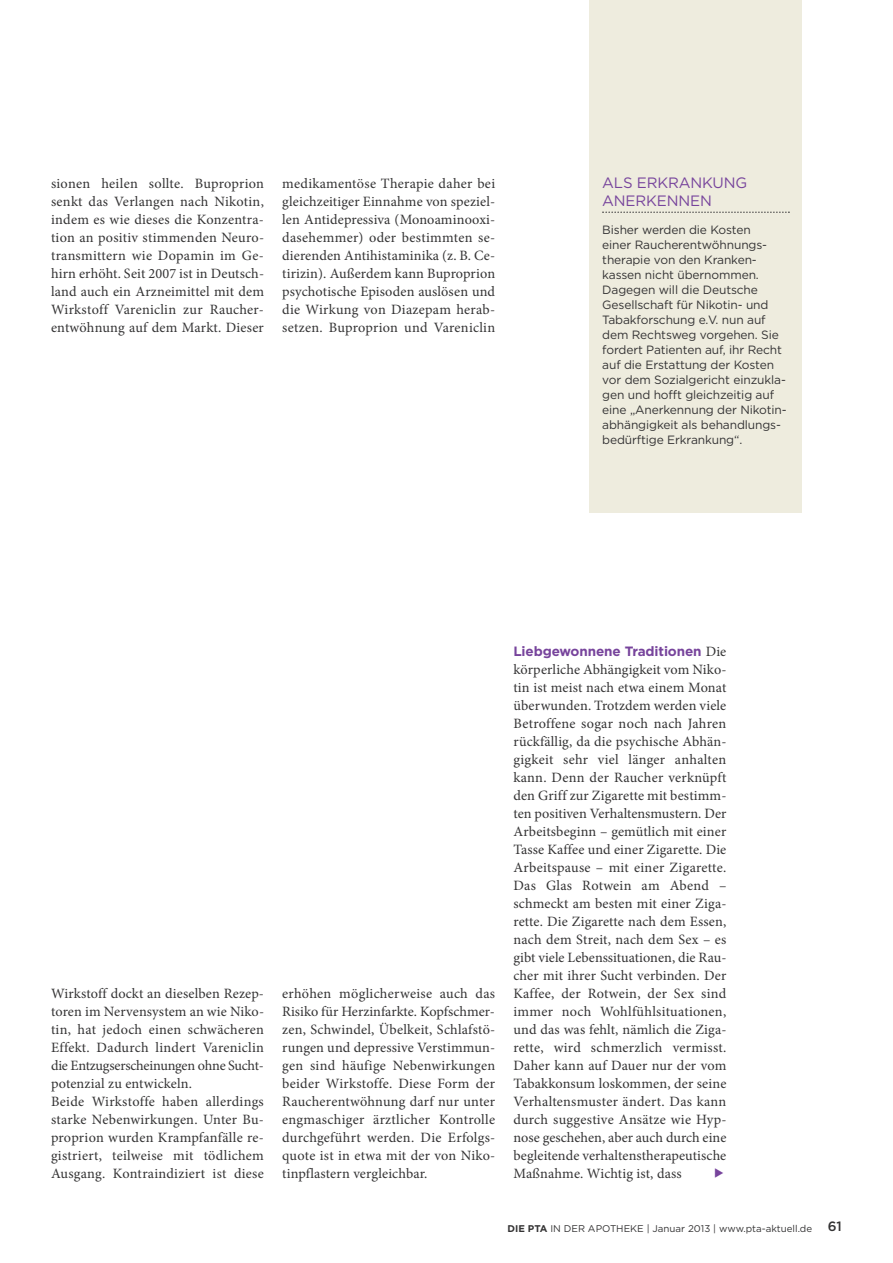
<style>
.page{position:relative;width:893px;height:1263px;background:#fff}
.page>*{position:absolute;margin:0;border:0;box-sizing:border-box;transform-origin:0 0}
.t1{font:15px/18px "Gotham";letter-spacing:-.01em;color:#77449c}
.t2{font:14.25px/18px "Minion Pro";letter-spacing:.01em;color:#343334;text-align:justify}
.t3{font:700 13.5px "Gotham";letter-spacing:-.01em;color:#77449c}
.t4{font:12px/15px "Gotham";letter-spacing:-.01em;color:#343334}
.t5{font:9.75px "Gotham";color:#343334}
.s1{font-family:"Minion Pro";font-weight:400;font-size:14.25px;color:#343334}
.s2{font-weight:700}
.s3{font-weight:500;font-size:13.5px}
</style>
<div class="page">
<div style="left:589px;top:0;width:213px;height:512px;background:#eeecde"></div>
<svg style="left:602px;top:211px;width:188px;height:2px"></svg>
<p class="t2" style="left:51px;top:176px;width:215px">sionen heilen sollte. Buproprion senkt das Verlangen nach Nikotin, indem es wie dieses die Konzentra&shy;tion an positiv stimmenden Neuro&shy;transmittern wie Dopamin im Ge&shy;hirn erhöht. Seit 2007 ist in Deutsch&shy;land auch ein Arzneimittel mit dem Wirkstoff Vareniclin zur Raucher&shy;entwöhnung auf dem Markt. Dieser</p>
<p class="t2" style="left:282px;top:176px;width:215px">medikamentöse Therapie daher bei gleichzeitiger Einnahme von speziel&shy;len Antidepressiva (Monoaminooxi&shy;dasehemmer) oder bestimmten se&shy;dierenden Antihistaminika (z. B. Ce&shy;tirizin). Außerdem kann Buproprion psychotische Episoden auslösen und die Wirkung von Diazepam herab&shy;setzen. Buproprion und Vareniclin</p>
<p class="t1" style="left:602px;top:175px;width:146px">ALS ERKRANKUNG<br>ANERKENNEN</p>
<p class="t4" style="left:602px;top:223px;width:186px">Bisher werden die Kosten<br>einer Raucherentwöhnungs&shy;therapie von den Kranken&shy;kassen nicht übernommen.<br>Dagegen will die Deutsche<br>Gesellschaft für Nikotin- und<br>Tabakforschung e.V. nun auf dem Rechtsweg vorgehen. Sie fordert Patienten auf, ihr Recht auf die Erstattung der Kosten vor dem Sozialgericht einzukla&shy;gen und hofft gleichzeitig auf eine „Anerkennung der Nikotin&shy;abhängigkeit als behandlungs&shy;bedürftige Erkrankung“.</p>
<p class="t2" style="left:51px;top:986px;width:215px;text-align:left">Wirkstoff dockt an dieselben Rezep&shy;toren im Nervensystem an wie Niko&shy;tin, hat jedoch einen schwächeren Effekt. Dadurch lindert Vareniclin die Entzugserscheinungen ohne Sucht&shy;potenzial zu entwickeln.<br>Beide Wirkstoffe haben allerdings starke Nebenwirkungen. Unter Bu&shy;proprion wurden Krampfanfälle re&shy;gistriert, teilweise mit tödlichem Ausgang. Kontraindiziert ist diese</p>
<p class="t2" style="left:282px;top:986px;width:215px">erhöhen möglicherweise auch das Risiko für Herzinfarkte. Kopfschmer&shy;zen, Schwindel, Übelkeit, Schlafstö&shy;rungen und depressive Verstimmun&shy;gen sind häufige Nebenwirkungen beider Wirkstoffe. Diese Form der Raucherentwöhnung darf nur unter engmaschiger ärztlicher Kontrolle durchgeführt werden. Die Erfolgs&shy;quote ist in etwa mit der von Niko&shy;tinpflastern vergleichbar.</p>
<p class="t3" style="left:513px;top:646px;width:214px">Liebgewonnene Traditionen <span class="s1">Die</span></p>
<p class="t2" style="left:513px;top:662px;width:215px">körperliche Abhängigkeit vom Niko&shy;tin ist meist nach etwa einem Monat überwunden. Trotzdem werden viele Betroffene sogar noch nach Jahren rückfällig, da die psychische Abhän&shy;gigkeit sehr viel länger anhalten kann. Denn der Raucher verknüpft den Griff zur Zigarette mit bestimm&shy;ten positiven Verhaltensmustern. Der Arbeitsbeginn – gemütlich mit einer Tasse Kaffee und einer Zigarette. Die Arbeitspause – mit einer Zigarette.<br>Das Glas Rotwein am Abend – schmeckt am besten mit einer Ziga&shy;rette. Die Zigarette nach dem Essen, nach dem Streit, nach dem Sex – es gibt viele Lebenssituationen, die Rau&shy;cher mit ihrer Sucht verbinden. Der Kaffee, der Rotwein, der Sex sind immer noch Wohlfühlsituationen, und das was fehlt, nämlich die Ziga&shy;rette, wird schmerzlich vermisst.<br>Daher kann auf Dauer nur der vom Tabakkonsum loskommen, der seine Verhaltensmuster ändert. Das kann durch suggestive Ansätze wie Hyp&shy;nose geschehen, aber auch durch eine begleitende verhaltenstherapeutische Maßnahme. Wichtig ist, dass</p>
<p class="t5" style="left:507px;top:1225px;width:336px"><span class="s2">DIE PTA</span> IN DER APOTHEKE | Januar 2013 | www.pta-aktuell.de <span class="s3">61</span></p>
</div>
